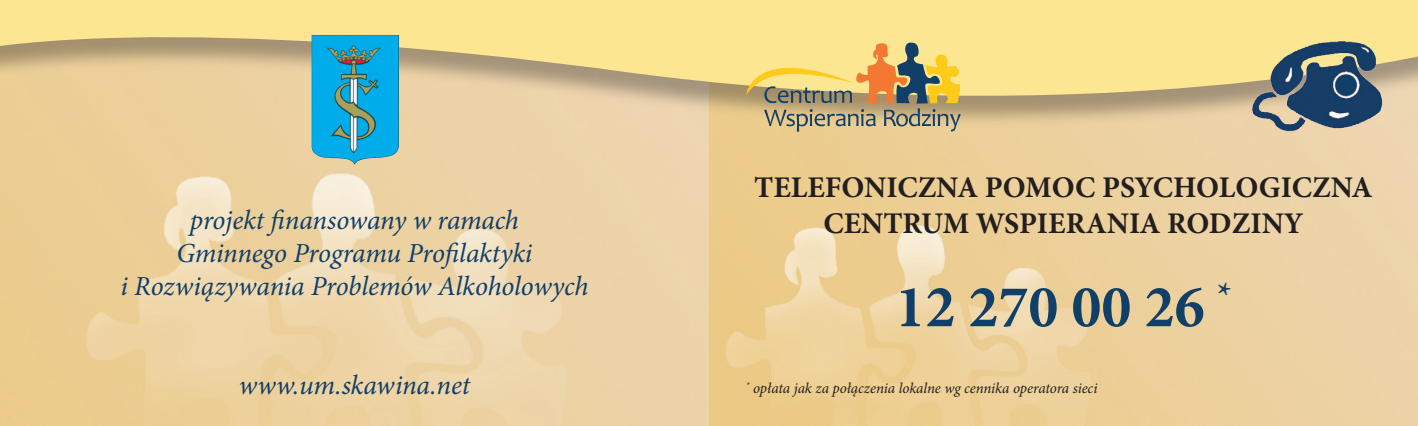
<style>
.page{position:relative;width:1418px;height:426px;background:#fff}
.page>*{position:absolute;margin:0;border:0;box-sizing:border-box;transform-origin:0 0}
.t1{font:700 60px "Minion Pro";color:#103f68}
.t2{font:700 30px/36px "Minion Pro";color:#231f20;text-align:center}
.t3{font:italic 27.5px/33px "Minion Pro";letter-spacing:-.005em;color:#103f68;text-align:center}
.t4{font:italic 15px "Minion Pro";letter-spacing:-.005em;color:#231f20}
</style>
<div class="page">
<img style="left:0;top:137px;width:1417px;height:288px">
<svg style="left:0;top:0;width:1417px;height:137px;fill:#fce692"></svg>
<img style="left:1247px;top:18px;width:137px;height:128px">
<svg style="left:746px;top:43px;width:214px;height:88px"></svg>
<img style="left:312px;top:35px;width:87px;height:130px">
<p class="t3" style="left:120px;top:203px;width:469px">projekt finansowany w ramach<br>Gminnego Programu Profilaktyki<br>i Rozwiązywania Problemów Alkoholowych</p>
<p class="t3" style="left:239px;top:368px;width:233px">www.um.skawina.net</p>
<p class="t2" style="left:754px;top:169px;width:620px">TELEFONICZNA POMOC PSYCHOLOGICZNA<br>CENTRUM WSPIERANIA RODZINY</p>
<h1 class="t1" style="left:895px;top:264px;width:338px">12 270 00 26 <sup>*</sup></h1>
<p class="t4" style="left:746px;top:378px;width:353px"><sup>*</sup> opłata jak za połączenia lokalne wg cennika operatora sieci</p>
</div>
